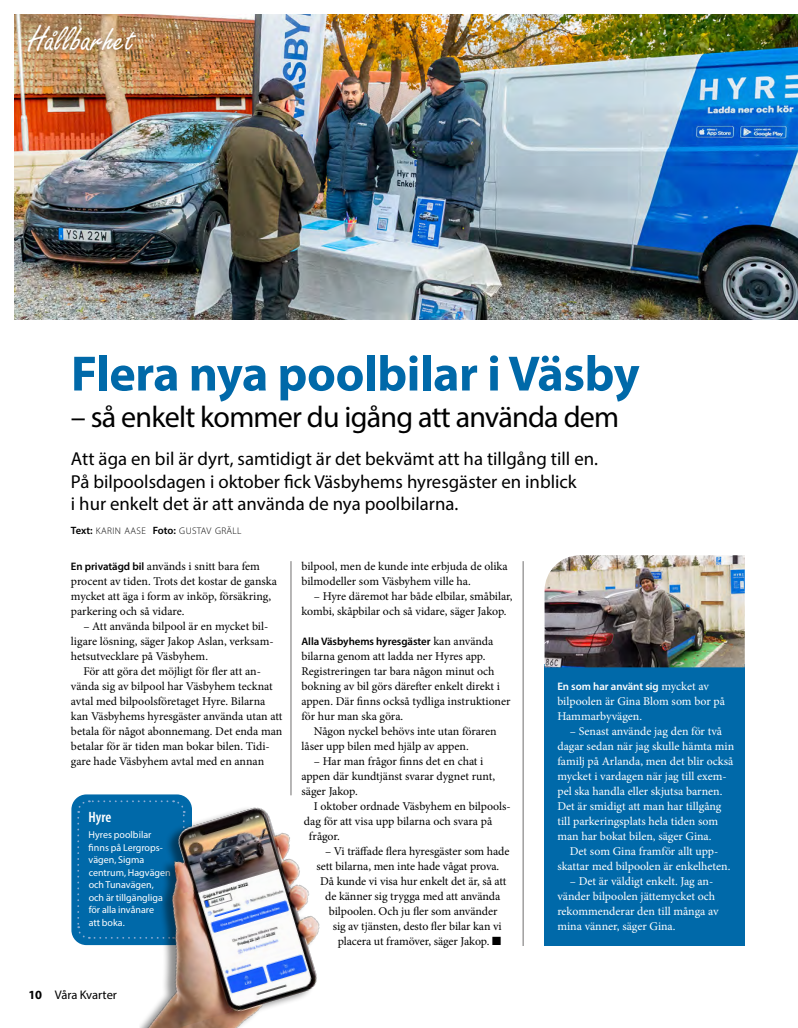
<style>
.page{position:relative;width:798px;height:1028px;background:#fff}
.page>*{position:absolute;margin:0;border:0;box-sizing:border-box;transform-origin:0 0}
.t1{font:700 50px "Myriad Pro";letter-spacing:-.01em;color:#0069a9}
.Skrivstilsrubrik{font:37.5px "Freestyle Script";color:#fff}
.Huvudrubrik{font:30px "Myriad Pro";letter-spacing:-.025em;color:#000}
.Ingress_13p{font:18.75px/22.5px "Myriad Pro";color:#000}
.Bildtext{font:600 condensed 15px "Myriad Pro";color:#fff}
.t2{font:12.5px "Myriad Pro";letter-spacing:-.005em;color:#000}
.BRÖD___indrag{font:11.88px/15px "Minion Pro";letter-spacing:-.005em;color:#000}
.BRÖD___indrag-2{font:11.88px/15px "Minion Pro";color:#fff}
.BRÖD{font:11.88px/15px "Minion Pro";letter-spacing:-.005em;color:#000}
.BRÖD-2{font:11.88px/15px "Minion Pro";letter-spacing:-.005em;color:#fff}
.BRÖD-3{font:600 10.88px "Myriad Pro";letter-spacing:-.005em;color:#000}
.BRÖD-4{font:600 10.88px "Myriad Pro";letter-spacing:-.005em;color:#fff}
.FAKTA___bröd{font:10px/12.5px "Myriad Pro";color:#fff}
.Ingress_13p-2{font:300 9.62px "Myriad Pro";letter-spacing:.035em;color:#000}
.s1{font-weight:600;font-size:10.62px}
.s2{font-family:"Myriad Pro";font-weight:600;font-size:10.88px}
.s3{font-family:"Minion Pro";font-weight:400;font-size:11.88px}
.s4{font-weight:700}
</style>
<div class="page">
<img style="left:14px;top:14px;width:783px;height:305px">
<div style="left:544px;top:664px;width:200px;height:282px;background:#0069a9"></div>
<hr style="left:522px;top:561px;width:1px;height:385px;background:#706f6f">
<hr style="left:290px;top:561px;width:1px;height:234px;background:#706f6f">
<div style="left:71px;top:794px;width:121px;height:151px;background:#0069a9;border-radius:15px"></div>
<svg style="left:77px;top:802px;width:8px;height:136px"></svg>
<div style="left:21px;top:18px;width:122px;height:40px;background:#000;opacity:.3"></div>
<img style="left:544px;top:555px;width:200px;height:112px">
<img style="left:86px;top:791px;width:234px;height:237px">
<p class="Skrivstilsrubrik" style="left:28px;top:19px;width:107px">Hållbarhet</p>
<h2 class="t1" style="left:71px;top:341px;width:570px">Flera nya poolbilar i Väsby</h2>
<p class="Huvudrubrik" style="left:71px;top:398px;width:549px">– så enkelt kommer du igång att använda dem</p>
<p class="Ingress_13p" style="left:71px;top:447px;width:528px">Att äga en bil är dyrt, samtidigt är det bekvämt att ha tillgång till en.<br>På bilpoolsdagen i oktober fick Väsbyhems hyresgäster en inblick<br>i hur enkelt det är att använda de nya poolbilarna.</p>
<p class="Ingress_13p-2" style="left:71px;top:525px;width:172px"><span class="s1">Text:</span> KARIN AASE <span class="s1">Foto:</span> GUSTAV GRÄLL</p>
<p class="BRÖD" style="left:71px;top:559px;width:207px"><span class="s2">En privatägd bil</span> används i snitt bara fem procent av tiden. Trots det kostar de ganska mycket att äga i form av inköp, försäkring, parkering och så vidare.</p>
<p class="BRÖD___indrag" style="left:71px;top:619px;width:204px;text-indent:12px">– Att använda bilpool är en mycket bil&shy;ligare lösning, säger Jakop Aslan, verksam&shy;hetsutvecklare på Väsbyhem.</p>
<p class="BRÖD___indrag" style="left:71px;top:664px;width:213px;text-indent:12px">För att göra det möjligt för fler att an&shy;vända sig av bilpool har Väsbyhem tecknat avtal med bilpoolsföretaget Hyre. Bilarna kan Väsbyhems hyresgäster använda utan att betala för något abonnemang. Det enda man betalar för är tiden man bokar bilen. Tidi&shy;gare hade Väsbyhem avtal med en annan</p>
<p class="BRÖD___indrag" style="left:301px;top:559px;width:208px">bilpool, men de kunde inte erbjuda de olika bilmodeller som Väsbyhem ville ha.</p>
<p class="BRÖD___indrag" style="left:301px;top:589px;width:213px;text-indent:12px">– Hyre däremot har både elbilar, småbilar, kombi, skåpbilar och så vidare, säger Jakop.</p>
<p class="BRÖD-3" style="left:301px;top:634px;width:193px">Alla Väsbyhems hyresgäster <span class="s3">kan använda</span></p>
<p class="BRÖD" style="left:301px;top:649px;width:210px">bilarna genom att ladda ner Hyres app.<br>Registreringen tar bara någon minut och bokning av bil görs därefter enkelt direkt i appen. Där finns också tydliga instruktioner för hur man ska göra.</p>
<p class="BRÖD___indrag" style="left:301px;top:724px;width:197px;text-indent:12px">Någon nyckel behövs inte utan föraren låser upp bilen med hjälp av appen.</p>
<p class="BRÖD___indrag" style="left:301px;top:754px;width:195px;text-indent:12px">– Har man frågor finns det en chat i appen där kundtjänst svarar dygnet runt, säger Jakop.</p>
<p class="BRÖD___indrag" style="left:314px;top:799px;width:198px">I oktober ordnade Väsbyhem en bilpools-</p>
<p class="BRÖD___indrag" style="left:304px;top:814px;width:190px">dag för att visa upp bilarna och svara på</p>
<p class="BRÖD___indrag" style="left:309px;top:829px;width:32px">frågor.</p>
<p class="BRÖD___indrag" style="left:325px;top:844px;width:186px">– Vi träffade flera hyresgäster som hade</p>
<p class="BRÖD___indrag" style="left:316px;top:859px;width:184px">sett bilarna, men inte hade vågat prova.</p>
<p class="BRÖD___indrag" style="left:320px;top:874px;width:188px">Då kunde vi visa hur enkelt det är, så att</p>
<p class="BRÖD___indrag" style="left:325px;top:889px;width:176px">de känner sig trygga med att använda</p>
<p class="BRÖD___indrag" style="left:329px;top:904px;width:170px">bilpoolen. Och ju fler som använder</p>
<p class="BRÖD___indrag" style="left:332px;top:919px;width:170px">sig av tjänsten, desto fler bilar kan vi</p>
<p class="BRÖD___indrag" style="left:337px;top:934px;width:165px">placera ut framöver, säger Jakop. ■</p>
<p class="BRÖD-4" style="left:557px;top:679px;width:153px">En som har använt sig <span class="s3">mycket av</span></p>
<p class="BRÖD-2" style="left:557px;top:694px;width:169px">bilpoolen är Gina Blom som bor på<br>Hammarbyvägen.</p>
<p class="BRÖD___indrag-2" style="left:557px;top:724px;width:178px;text-indent:12px">– Senast använde jag den för två dagar sedan när jag skulle hämta min familj på Arlanda, men det blir också mycket i vardagen när jag till exem&shy;pel ska handla eller skjutsa barnen.<br>Det är smidigt att man har tillgång till parkeringsplats hela tiden som man har bokat bilen, säger Gina.</p>
<p class="BRÖD___indrag-2" style="left:557px;top:844px;width:174px;text-align:center">Det som Gina framför allt upp&shy;skattar med bilpoolen är enkelheten.</p>
<p class="BRÖD___indrag-2" style="left:557px;top:874px;width:163px;text-indent:12px">– Det är väldigt enkelt. Jag an&shy;vänder bilpoolen jättemycket och rekommenderar den till många av mina vänner, säger Gina.</p>
<p class="Bildtext" style="left:89px;top:808px;width:24px">Hyre</p>
<p class="FAKTA___bröd" style="left:89px;top:828px;width:83px">Hyres poolbilar finns på Lergrops&shy;vägen, Sigma centrum, Hagvägen och Tunavägen, och är tillgängliga för alla invånare<br>att boka.</p>
<p class="t2" style="left:28px;top:987px;width:90px"><span class="s4">10</span> Våra Kvarter</p>
</div>
